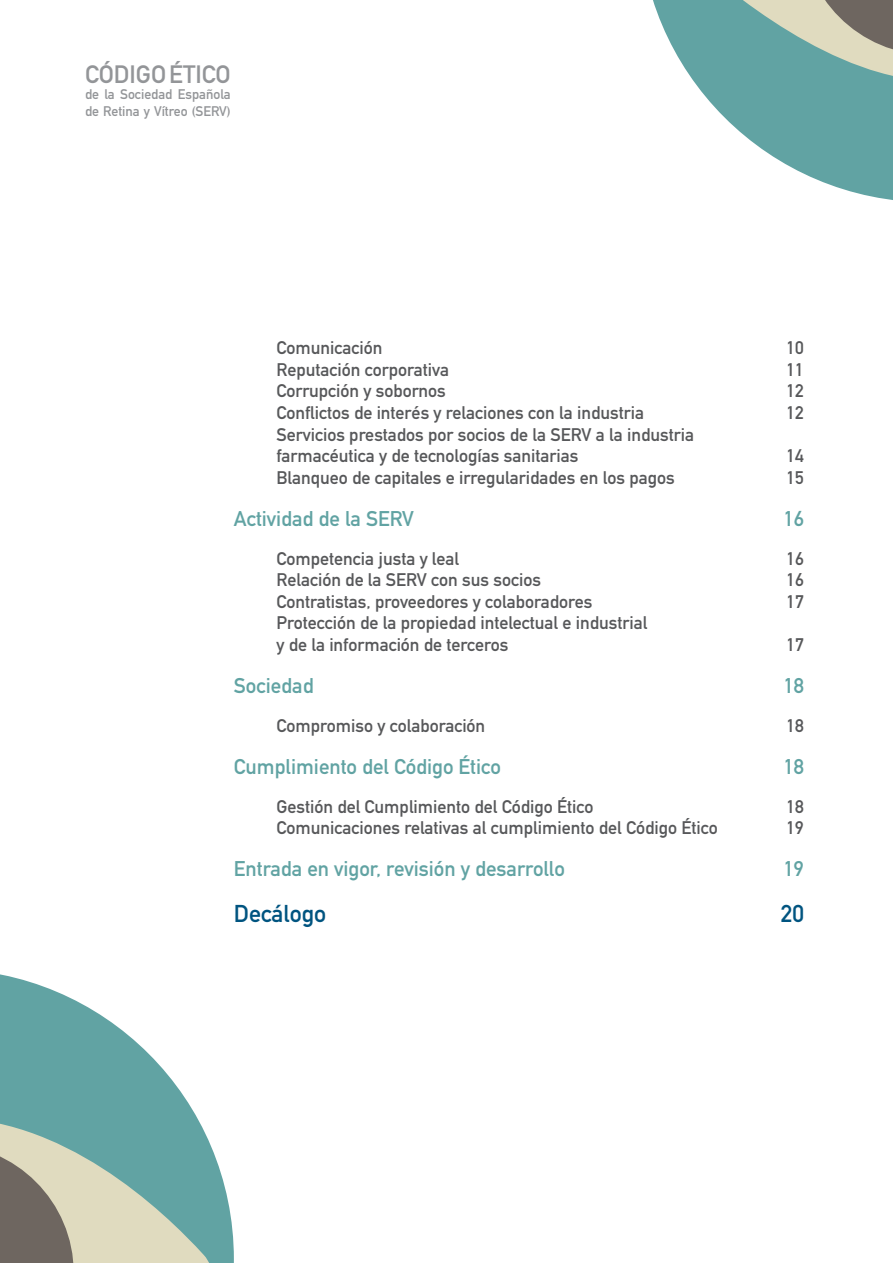
<style>
.page{position:relative;width:893px;height:1263px;background:#fff}
.page>*{position:absolute;margin:0;border:0;box-sizing:border-box;transform-origin:0 0}
.t1{font:700 24.75px "DIN Alternate";color:#939598}
.t2{font:700 24px "DIN Alternate";color:#005480}
.t3{font:700 21px "DIN Alternate";color:#61a3a3}
.t4{font:700 18px/21.6px "DIN Alternate";color:#57585a}
.t5{font:700 13.8px/16.5px "DIN Alternate";color:#939598}
</style>
<div class="page">
<svg style="left:653px;top:0;width:240px;height:200px;fill:#61a3a3"></svg>
<svg style="left:671px;top:0;width:222px;height:81px"></svg>
<svg style="left:0;top:974px;width:234px;height:289px;fill:#61a3a3"></svg>
<svg style="left:0;top:1114px;width:215px;height:149px"></svg>
<p class="t1" style="left:85px;top:55px;width:147px">CÓDIGO ÉTICO</p>
<p class="t5" style="left:85px;top:85px;width:147px">de la Sociedad Española de Retina y Vítreo (SERV)</p>
<p class="t4" style="left:276px;top:336px;width:107px">Comunicación</p>
<p class="t4" style="left:787px;top:336px;width:19px">10</p>
<p class="t4" style="left:276px;top:357px;width:174px">Reputación corporativa</p>
<p class="t4" style="left:787px;top:357px;width:19px">11</p>
<p class="t4" style="left:276px;top:379px;width:171px">Corrupción y sobornos</p>
<p class="t4" style="left:787px;top:379px;width:19px">12</p>
<p class="t4" style="left:276px;top:401px;width:369px">Conflictos de interés y relaciones con la industria</p>
<p class="t4" style="left:787px;top:401px;width:19px">12</p>
<p class="t4" style="left:276px;top:422px;width:419px">Servicios prestados por socios de la SERV a la industria farmacéutica y de tecnologías sanitarias</p>
<p class="t4" style="left:787px;top:444px;width:19px">14</p>
<p class="t4" style="left:276px;top:465px;width:400px">Blanqueo de capitales e irregularidades en los pagos</p>
<p class="t4" style="left:787px;top:465px;width:19px">15</p>
<p class="t3" style="left:234px;top:503px;width:181px">Actividad de la SERV</p>
<p class="t3" style="left:784px;top:503px;width:22px">16</p>
<p class="t4" style="left:276px;top:546px;width:184px">Competencia justa y leal</p>
<p class="t4" style="left:787px;top:546px;width:19px">16</p>
<p class="t4" style="left:276px;top:568px;width:266px">Relación de la SERV con sus socios</p>
<p class="t4" style="left:787px;top:568px;width:19px">16</p>
<p class="t4" style="left:276px;top:589px;width:318px">Contratistas, proveedores y colaboradores</p>
<p class="t4" style="left:787px;top:589px;width:19px">17</p>
<p class="t4" style="left:276px;top:611px;width:373px">Protección de la propiedad intelectual e industrial y de la información de terceros</p>
<p class="t4" style="left:787px;top:633px;width:19px">17</p>
<p class="t3" style="left:234px;top:670px;width:81px">Sociedad</p>
<p class="t3" style="left:784px;top:670px;width:22px">18</p>
<p class="t4" style="left:276px;top:713px;width:210px">Compromiso y colaboración</p>
<p class="t4" style="left:787px;top:713px;width:19px">18</p>
<p class="t3" style="left:234px;top:751px;width:269px">Cumplimiento del Código Ético</p>
<p class="t3" style="left:784px;top:751px;width:22px">18</p>
<p class="t4" style="left:276px;top:794px;width:319px">Gestión del Cumplimiento del Código Ético</p>
<p class="t4" style="left:787px;top:794px;width:19px">18</p>
<p class="t4" style="left:276px;top:816px;width:443px">Comunicaciones relativas al cumplimiento del Código Ético</p>
<p class="t4" style="left:787px;top:816px;width:19px">19</p>
<p class="t3" style="left:234px;top:853px;width:332px">Entrada en vigor, revisión y desarrollo</p>
<p class="t3" style="left:784px;top:853px;width:22px">19</p>
<p class="t2" style="left:234px;top:895px;width:94px">Decálogo</p>
<p class="t2" style="left:781px;top:895px;width:25px">20</p>
</div>
